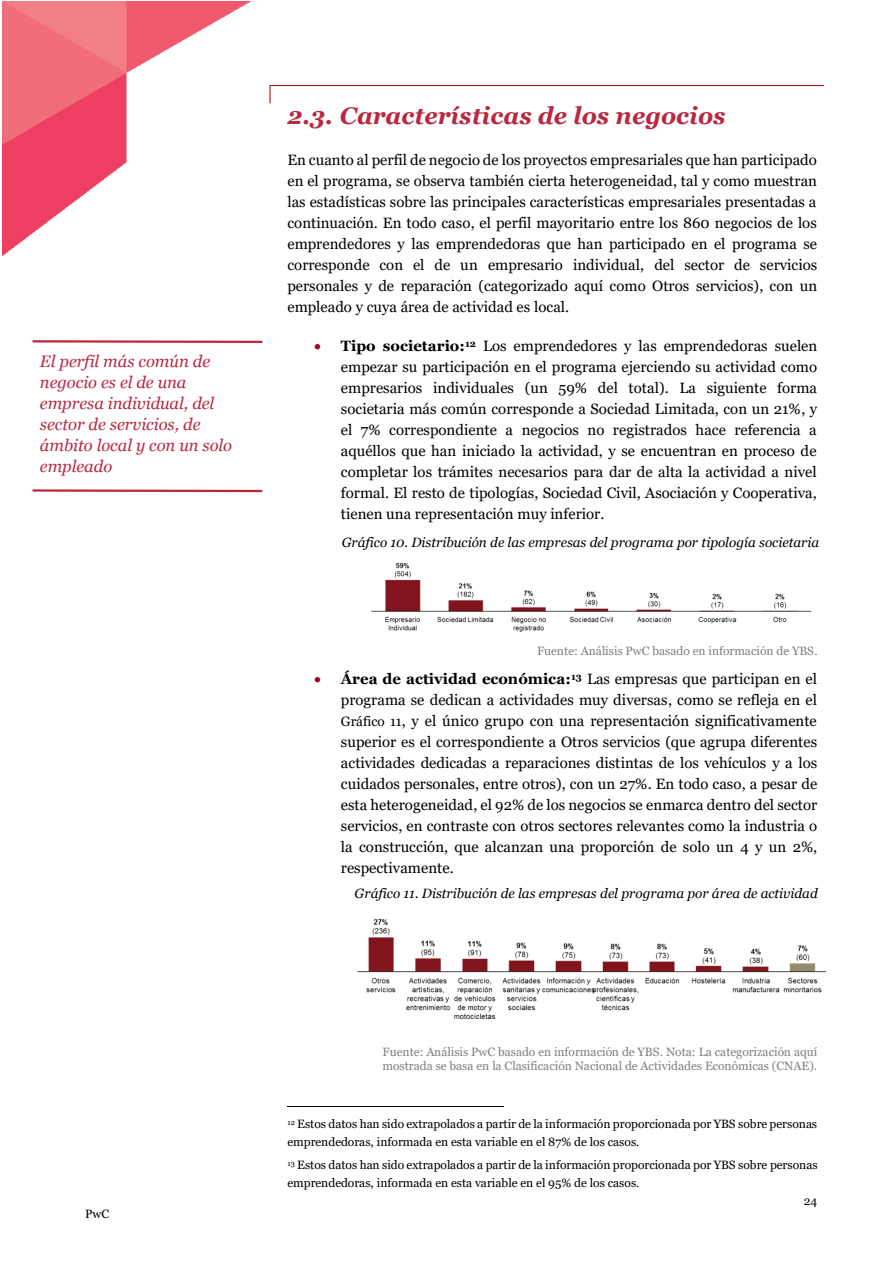
<style>
.page{position:relative;width:894px;height:1263px;background:#fff}
.page>*{position:absolute;margin:0;border:0;box-sizing:border-box;transform-origin:0 0}
.t1{font:italic 700 24px "Georgia";color:#ba2740}
.t2{font:italic 16.5px/21px "Georgia";color:#ba2740}
.t3{font:15px/21px "Georgia";color:#000;text-align:justify}
.t4{font:italic 13.5px "Georgia";color:#000}
.t5{font:12px/18px "Georgia";color:#000}
.t6{font:12px/13.5px "Georgia";color:#808080}
.s1{color:#a50021}
.s2{font-weight:700}
.s3{font-size:13.5px}
</style>
<div class="page">
<svg style="left:269px;top:85px;width:555px;height:19px"></svg>
<img style="left:2px;top:1px;width:248px;height:255px">
<hr style="left:287px;top:1105px;width:216px;height:1px;background:#000">
<img style="left:371px;top:562px;width:441px;height:70px">
<svg style="left:32px;top:340px;width:231px;height:3px"></svg>
<svg style="left:32px;top:489px;width:231px;height:4px"></svg>
<img style="left:357px;top:919px;width:469px;height:100px">
<p class="t2" style="left:40px;top:351px;width:193px">El perfil más común de negocio es el de una empresa individual, del sector de servicios, de ámbito local y con un solo empleado</p>
<h2 class="t1" style="left:287px;top:101px;width:439px">2.3. Características de los negocios</h2>
<p class="t3" style="left:287px;top:149px;width:531px">En cuanto al perfil de negocio de los proyectos empresariales que han participado en el programa, se observa también cierta heterogeneidad, tal y como muestran las estadísticas sobre las principales características empresariales presentadas a continuación. En todo caso, el perfil mayoritario entre los 860 negocios de los emprendedores y las emprendedoras que han participado en el programa se corresponde con el de un empresario individual, del sector de servicios personales y de reparación (categorizado aquí como Otros servicios), con un empleado y cuya área de actividad es local.</p>
<p class="t3" style="left:341px;top:335px;width:477px;text-indent:-27px"><span class="s1">•</span> <span class="s2">Tipo societario:</span><sup>12</sup> Los emprendedores y las emprendedoras suelen empezar su participación en el programa ejerciendo su actividad como empresarios individuales (un 59% del total). La siguiente forma societaria más común corresponde a Sociedad Limitada, con un 21%, y el 7% correspondiente a negocios no registrados hace referencia a aquéllos que han iniciado la actividad, y se encuentran en proceso de completar los trámites necesarios para dar de alta la actividad a nivel formal. El resto de tipologías, Sociedad Civil, Asociación y Cooperativa, tienen una representación muy inferior.</p>
<p class="t4" style="left:341px;top:535px;width:478px">Gráfico 10. Distribución de las empresas del programa por tipología societaria</p>
<p class="t6" style="left:537px;top:643px;width:282px">Fuente: Análisis PwC basado en información de YBS.</p>
<p class="t3" style="left:341px;top:668px;width:477px;text-indent:-27px"><span class="s1">•</span> <span class="s2">Área de actividad económica:</span><sup>13</sup> Las empresas que participan en el programa se dedican a actividades muy diversas, como se refleja en el <span class="s3">Gráfico 11</span>, y el único grupo con una representación significativamente superior es el correspondiente a Otros servicios (que agrupa diferentes actividades dedicadas a reparaciones distintas de los vehículos y a los cuidados personales, entre otros), con un 27%. En todo caso, a pesar de esta heterogeneidad, el 92% de los negocios se enmarca dentro del sector servicios, en contraste con otros sectores relevantes como la industria o la construcción, que alcanzan una proporción de solo un 4 y un 2%, respectivamente.</p>
<p class="t4" style="left:354px;top:885px;width:464px">Gráfico 11. Distribución de las empresas del programa por área de actividad</p>
<p class="t5" style="left:85px;top:1205px;width:25px">PwC</p>
<p class="t6" style="left:382px;top:1045px;width:436px">Fuente: Análisis PwC basado en información de YBS. Nota: La categorización aquí mostrada se basa en la Clasificación Nacional de Actividades Económicas (CNAE).</p>
<p class="t5" style="left:287px;top:1114px;width:531px"><sup>12</sup> Estos datos han sido extrapolados a partir de la información proporcionada por YBS sobre personas emprendedoras, informada en esta variable en el 87% de los casos.</p>
<p class="t5" style="left:287px;top:1155px;width:531px"><sup>13</sup> Estos datos han sido extrapolados a partir de la información proporcionada por YBS sobre personas emprendedoras, informada en esta variable en el 95% de los casos.</p>
<p class="t5" style="left:803px;top:1191px;width:15px">24</p>
</div>
